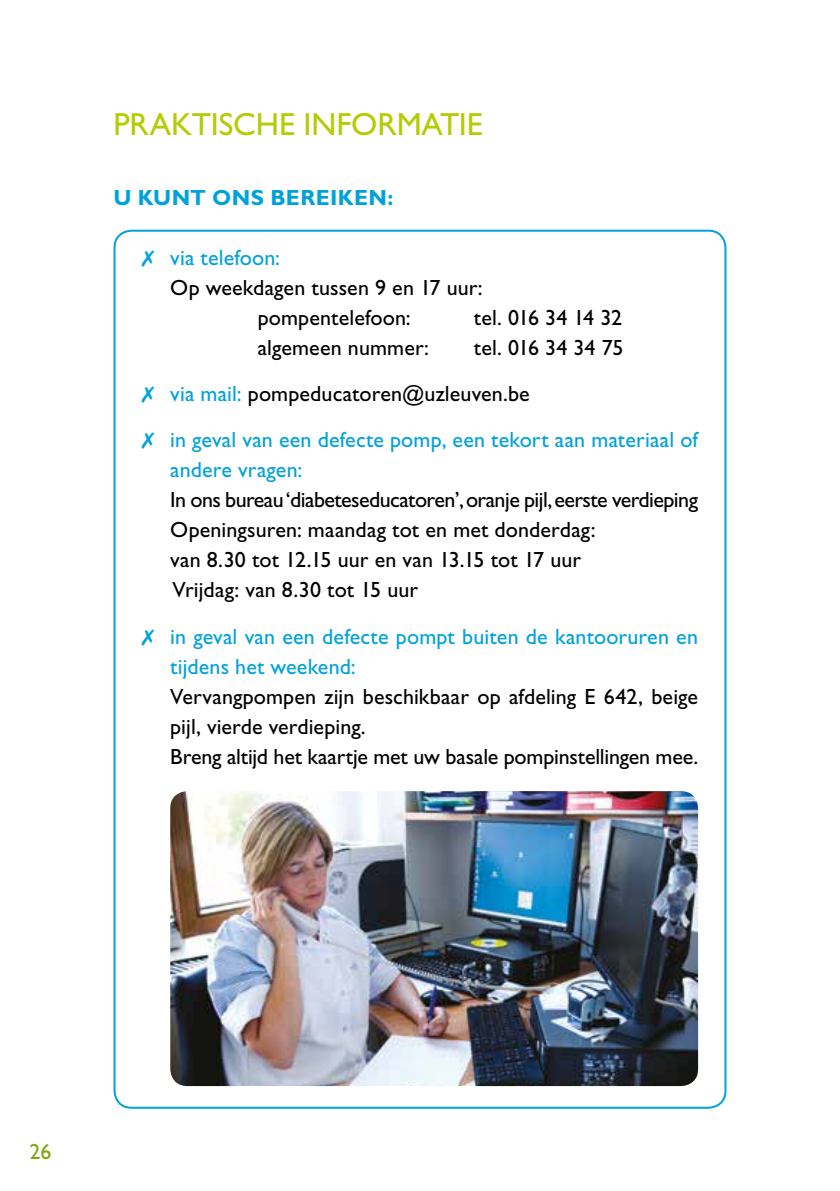
<style>
.page{position:relative;width:840px;height:1191px;background:#fff}
.page>*{position:absolute;margin:0;border:0;box-sizing:border-box;transform-origin:0 0}
.t1{font:32px "Gill Sans Std";letter-spacing:-.005em;color:#b4cc04}
.t2{font:22px "Gill Sans Std";color:#000}
.t3{font:22px/46px "Gill Sans Std";letter-spacing:.005em;color:#00a2dc}
.t4{font:22px "Gill Sans Std";letter-spacing:-.025em;color:#000}
.t5{font:22px "Gill Sans Std";letter-spacing:-.05em;color:#000}
.t6{font:700 22px "Gill Sans Std";letter-spacing:.02em;color:#00a2dc}
.t7{font:22px "Gill Sans Std";color:#86a315}
.s1{color:#000}
</style>
<div class="page">
<img style="left:170px;top:791px;width:527px;height:295px">
<h1 class="t1" style="left:113px;top:106px;width:357px">Prakti sche in formatie</h1>
<p class="t6" style="left:113px;top:185px;width:281px">U KUNT ONS BEREIKEN:</p>
<p class="t3" style="left:142px;top:235px;width:140px">✗ via telefoon:</p>
<p class="t2" style="left:142px;top:275px;width:342px">Op weekdagen tussen 9 en 17 uur:</p>
<p class="t2" style="left:257px;top:305px;width:154px">pompentelefoon:</p>
<p class="t4" style="left:473px;top:305px;width:150px">tel. 016 34 14 32</p>
<p class="t2" style="left:257px;top:335px;width:173px">algemeen nummer:</p>
<p class="t3" style="left:142px;top:325px;width:558px;text-indent:332px"><span class="s1">tel. 016 34 34 75<br></span>✗ via mail: <span class="s1">pompeducatoren@uzleuven.be<br></span>✗ in geval van een defecte pomp, een tekort aan materiaal of</p>
<p class="t3" style="left:170px;top:447px;width:134px">andere vragen:</p>
<p class="t4" style="left:170px;top:487px;width:529px">In ons bureau ‘diabeteseducatoren’, oranje pijl, eerste verdieping</p>
<p class="t2" style="left:142px;top:517px;width:455px">Openingsuren: maandag tot en met donderdag:</p>
<p class="t5" style="left:170px;top:547px;width:412px">van 8.30 tot 12.15 uur en van 13.15 tot 17 uur</p>
<p class="t2" style="left:172px;top:577px;width:247px">Vrijdag: van 8.30 tot 15 uur</p>
<p class="t3" style="left:170px;top:621px;width:529px;line-height:30px;text-indent:-28px">✗ in geval van een defecte pompt buiten de kantooruren en tijdens het weekend:</p>
<p class="t2" style="left:142px;top:683px;width:557px">Vervangpompen zijn beschikbaar op afdeling E 642, beige</p>
<p class="t2" style="left:170px;top:713px;width:197px">pijl, vierde verdieping.</p>
<p class="t2" style="left:142px;top:743px;width:557px">Breng altijd het kaartje met uw basale pompinstellingen mee.</p>
<p class="t7" style="left:29px;top:1138px;width:23px">26</p>
</div>
